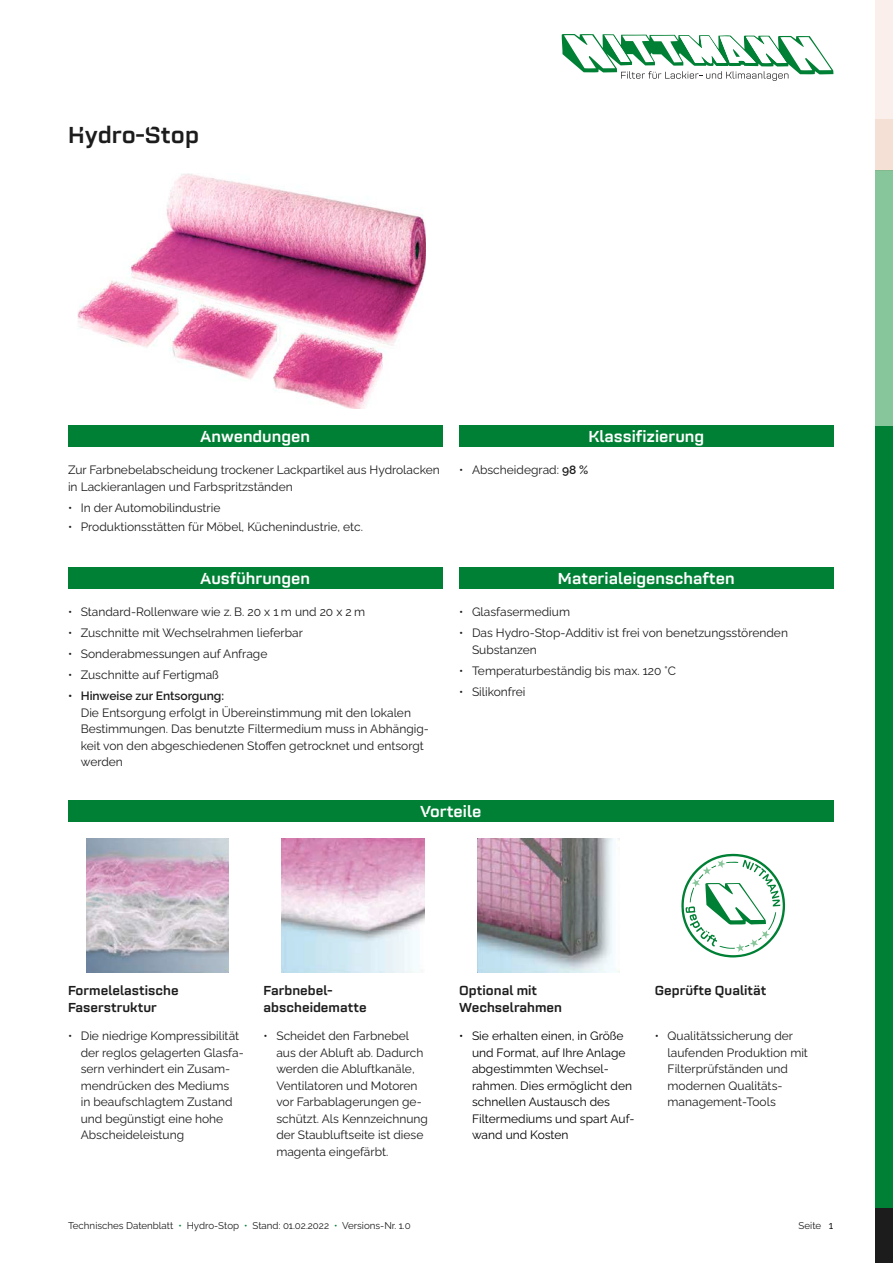
<style>
.page{position:relative;width:893px;height:1263px;background:#fff}
.page>*{position:absolute;margin:0;border:0;box-sizing:border-box;transform-origin:0 0}
.t1{font:600 24px "Rouben";color:#1c1c1c}
.t2{font:600 16.5px "Rouben";color:#fff}
.t3{font:600 13.5px/17.5px "Rouben";color:#1c1c1c}
.t4{font:12px/16.5px "Raleway";color:#1c1c1c}
.t5{font:12px/16.5px "Raleway";color:#000}
.t6{font:600 12px "Raleway";color:#1c1c1c}
.t7{font:9.75px "Raleway";color:#1c1c1c}
.s1{font-weight:600}
.s2{color:#008034}
.s3{font-size:10.5px;color:#000}
</style>
<div class="page">
<div style="left:876px;top:0;width:17px;height:170px;background:#faefea"></div>
<div style="left:876px;top:425px;width:17px;height:784px;background:#008034"></div>
<div style="left:876px;top:170px;width:17px;height:255px;background:#87c69a"></div>
<div style="left:876px;top:1209px;width:17px;height:54px;background:#1c1c1c"></div>
<div style="left:876px;top:119px;width:17px;height:51px;background:#f5e0d6"></div>
<svg style="left:562px;top:34px;width:271px;height:47px"></svg>
<img style="left:77px;top:174px;width:348px;height:234px">
<img style="left:86px;top:839px;width:143px;height:134px">
<div style="left:68px;top:800px;width:765px;height:22px;background:#008034"></div>
<div style="left:68px;top:425px;width:374px;height:21px;background:#008034"></div>
<div style="left:459px;top:425px;width:374px;height:21px;background:#008034"></div>
<div style="left:459px;top:567px;width:374px;height:21px;background:#008034"></div>
<img style="left:281px;top:839px;width:143px;height:134px">
<img style="left:478px;top:839px;width:142px;height:134px">
<div style="left:68px;top:567px;width:374px;height:21px;background:#008034"></div>
<svg style="left:681px;top:853px;width:104px;height:104px"></svg>
<h1 class="t1" style="left:68px;top:119px;width:133px">Hydro-Stop</h1>
<h2 class="t2" style="left:200px;top:425px;width:111px">Anwendungen</h2>
<h2 class="t2" style="left:588px;top:425px;width:117px">Klassifizierung</h2>
<p class="t4" style="left:68px;top:461px;width:373px">Zur Farbnebelabscheidung trockener Lackpartikel aus Hydrolacken in Lackieranlagen und Farbspritzständen</p>
<p class="t4" style="left:68px;top:498px;width:154px">• In der Automobilindustrie</p>
<p class="t4" style="left:68px;top:518px;width:297px">• Produktionsstätten für Möbel, Küchenindustrie, etc.</p>
<h2 class="t2" style="left:200px;top:567px;width:112px">Ausführungen</h2>
<p class="t4" style="left:68px;top:603px;width:299px">• Standard-Rollenware wie z. B. 20 x 1 m und 20 x 2 m</p>
<p class="t4" style="left:68px;top:624px;width:236px">• Zuschnitte mit Wechselrahmen lieferbar</p>
<p class="t4" style="left:68px;top:645px;width:201px">• Sonderabmessungen auf Anfrage</p>
<p class="t4" style="left:68px;top:666px;width:152px">• Zuschnitte auf Fertigmaß</p>
<p class="t6" style="left:68px;top:689px;width:158px">• Hinweise zur Entsorgung:</p>
<p class="t4" style="left:81px;top:703px;width:350px">Die Entsorgung erfolgt in Übereinstimmung mit den lokalen Bestimmungen. Das benutzte Filtermedium muss in Abhängig&shy;keit von den abgeschiedenen Stoffen getrocknet und entsorgt werden</p>
<p class="t4" style="left:459px;top:461px;width:131px">• Abscheidegrad: <span class="s1">98 %</span></p>
<h2 class="t2" style="left:558px;top:567px;width:178px">Materialeigenschaften</h2>
<p class="t4" style="left:459px;top:603px;width:112px">• Glasfasermedium</p>
<p class="t4" style="left:472px;top:624px;width:317px;text-indent:-13px">• Das Hydro-Stop-Additiv ist frei von benetzungsstörenden<br>Substanzen</p>
<p class="t4" style="left:459px;top:661px;width:218px">• Temperaturbeständig bis max. 120 °C</p>
<p class="t4" style="left:459px;top:682px;width:68px">• Silikonfrei</p>
<h2 class="t2" style="left:420px;top:800px;width:63px">Vorteile</h2>
<p class="t3" style="left:68px;top:981px;width:112px">Formelelastische<br>Faserstruktur</p>
<p class="t4" style="left:81px;top:1026px;width:164px;text-indent:-13px">• Die niedrige Kompressibilität der reglos gelagerten Glasfa&shy;sern verhindert ein Zusam&shy;mendrücken des Mediums<br>in beaufschlagtem Zustand und begünstigt eine hohe<br>Abscheideleistung</p>
<p class="t3" style="left:264px;top:981px;width:105px">Farbnebel&shy;abscheidematte</p>
<p class="t4" style="left:276px;top:1026px;width:153px;text-indent:-13px">• Scheidet den Farbnebel aus der Abluft ab. Dadurch werden die Abluftkanäle,<br>Ventilatoren und Motoren vor Farbablagerungen ge&shy;schützt. Als Kennzeichnung der Staubluftseite ist diese magenta eingefärbt.</p>
<p class="t3" style="left:655px;top:981px;width:113px">Geprüfte Qualität</p>
<p class="t3" style="left:459px;top:981px;width:104px">Optional mit<br>Wechselrahmen</p>
<p class="t5" style="left:472px;top:1026px;width:164px;text-indent:-13px">• Sie erhalten einen, in Größe und Format, auf Ihre Anlage abgestimmten Wechsel&shy;rahmen. Dies ermöglicht den schnellen Austausch des<br>Filtermediums und spart Auf&shy;wand und Kosten</p>
<p class="t4" style="left:668px;top:1026px;width:142px;text-indent:-13px">• Qualitätssicherung der laufenden Produktion mit<br>Filterprüfständen und modernen Qualitäts&shy;management-Tools</p>
<p class="t7" style="left:68px;top:1217px;width:344px">Technisches Datenblatt <span class="s2">•</span> Hydro-Stop <span class="s2">•</span> Stand: 01.02.2022 <span class="s2">•</span> Versions-Nr. 1.0</p>
<p class="t7" style="left:799px;top:1218px;width:36px">Seite <span class="s3">1</span></p>
</div>
